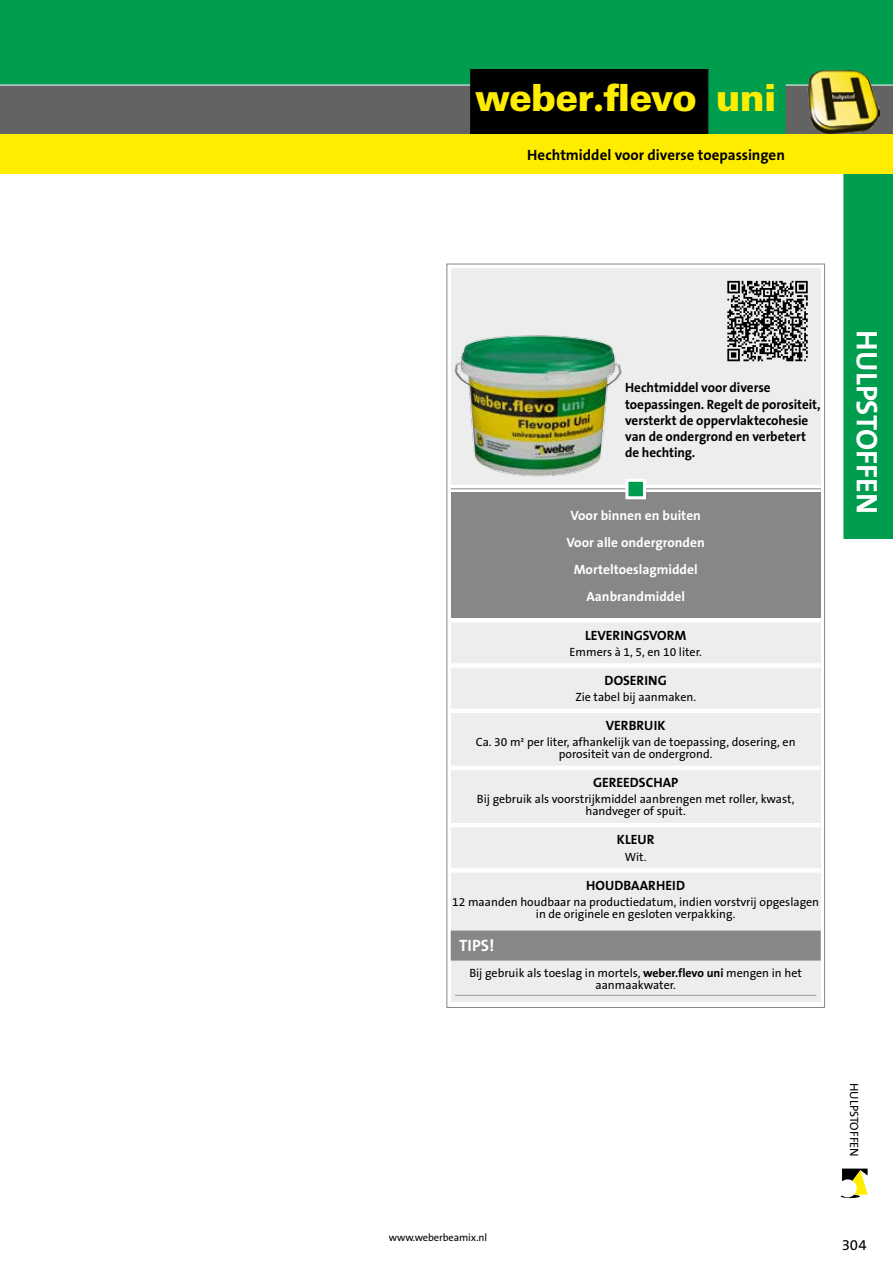
<style>
.page{position:relative;width:893px;height:1263px;background:#fff}
.page>*{position:absolute;margin:0;border:0;box-sizing:border-box;transform-origin:0 0}
.t1{font:37.5px "DE PRODUCTLT Std 55 Heavy";letter-spacing:-.03em;color:#ffed00}
.t2{font:700 30px "The Sans B7";color:#fff}
.t3{font:700 16.5px "The Sans B7";color:#fff}
.t4{font:700 15px "The Sans B7";color:#000}
.t5{font:15px "The Sans B5 Plain";color:#000}
.t6{font:700 13.5px/16.2px "The Sans B7";letter-spacing:-.005em;color:#000}
.t7{font:700 13.5px/27px "The Sans B7";color:#fff;text-align:center}
.t8{font:12px/12px "The Sans B5 Plain";color:#000;text-align:center}
.t9{font:10.5px "The Sans B5 Plain";letter-spacing:-.01em;color:#000}
.s1{font-family:"The Sans B8";font-weight:800}
.s2{font-family:"WEBERDELEFTLT Std 55";font-weight:700}
.s3{font-family:"WEBERDERIGHTLT Std 55";font-weight:700}
.s4{font-family:"The Sans B7";font-weight:700}
</style>
<div class="page">
<div style="left:0;top:0;width:893px;height:85px;background:#009d4f"></div>
<div style="left:0;top:85px;width:893px;height:49px;background:#646363"></div>
<div style="left:451px;top:268px;width:370px;height:733px;background:#ededed"></div>
<svg style="left:451px;top:485px;width:370px;height:7px;background:#f1f1f1"></svg>
<hr style="left:451px;top:489px;width:370px;height:1px;background:#878787">
<div style="left:843px;top:174px;width:50px;height:365px;background:#009d4f"></div>
<svg style="left:842px;top:1168px;width:26px;height:27px"></svg>
<hr style="left:841px;top:1195px;width:19px;height:3px;background:#000;border-radius:50%">
<div style="left:839px;top:1179px;width:18px;height:18px;background:#fff;border-radius:50%"></div>
<img style="left:454px;top:335px;width:168px;height:142px">
<svg style="left:727px;top:281px;width:81px;height:80px"></svg>
<div style="left:451px;top:492px;width:370px;height:126px;background:#878787"></div>
<div style="left:625px;top:479px;width:21px;height:20px;background:#009d4f;border:3px solid #fff"></div>
<div style="left:451px;top:663px;width:370px;height:5px;background:#fff"></div>
<div style="left:451px;top:708px;width:370px;height:5px;background:#fff"></div>
<hr style="left:451px;top:766px;width:370px;height:4px;background:#fff">
<hr style="left:451px;top:823px;width:370px;height:4px;background:#fff">
<div style="left:451px;top:868px;width:370px;height:5px;background:#fff"></div>
<div style="left:0;top:134px;width:893px;height:40px;background:#ffed00"></div>
<img style="left:451px;top:618px;width:370px;height:4px">
<div style="left:451px;top:930px;width:370px;height:30px;background:#878787"></div>
<hr style="left:455px;top:995px;width:361px;height:1px;background:#9d9d9c">
<hr style="left:0;top:85px;width:893px;height:1px;background:#fff">
<img style="left:808px;top:69px;width:71px;height:65px">
<div style="left:470px;top:62px;width:307px;height:83px;background:#000"></div>
<div style="left:708px;top:62px;width:78px;height:82px;background:#009d4f"></div>
<div style="left:51px;top:48px;width:770px;height:21px;background:#009d4f"></div>
<div style="left:283px;top:134px;width:503px;height:40px;background:#ffed00"></div>
<h1 class="t1" style="left:475px;top:74px;width:312px">weber<span class="s1">.</span>flevo <span class="s2">u</span>n<span class="s3">i</span></h1>
<p class="t4" style="left:527px;top:146px;width:259px">Hechtmiddel voor diverse toepassingen</p>
<p class="t6" style="left:625px;top:380px;width:197px">Hechtmiddel voor diverse toepassingen. Regelt de porositeit, versterkt de oppervlaktecohesie van de ondergrond en verbetert de hechting.</p>
<p class="t7" style="left:567px;top:502px;width:140px">Voor binnen en buiten<br>Voor alle ondergronden<br>Morteltoeslagmiddel<br>Aanbrandmiddel</p>
<p class="t6" style="left:585px;top:627px;width:103px">LEVERINGSVORM</p>
<p class="t8" style="left:570px;top:646px;width:134px">Emmers à 1, 5, en 10 liter.</p>
<p class="t6" style="left:605px;top:672px;width:64px">DOSERING</p>
<p class="t8" style="left:575px;top:691px;width:122px">Zie tabel bij aanmaken.</p>
<p class="t6" style="left:606px;top:718px;width:61px">VERBRUIK</p>
<p class="t8" style="left:476px;top:736px;width:321px">Ca. 30 m² per liter, afhankelijk van de toepassing, dosering, en porositeit van de ondergrond.</p>
<p class="t6" style="left:593px;top:775px;width:87px">GEREEDSCHAP</p>
<p class="t8" style="left:477px;top:794px;width:319px">Bij gebruik als voorstrijkmiddel aanbrengen met roller, kwast, handveger of spuit.</p>
<p class="t6" style="left:617px;top:832px;width:39px">KLEUR</p>
<p class="t8" style="left:625px;top:851px;width:23px">Wit.</p>
<p class="t6" style="left:586px;top:877px;width:100px">HOUDBAARHEID</p>
<p class="t8" style="left:452px;top:896px;width:368px">12 maanden houdbaar na productiedatum, indien vorstvrij opgeslagen in de originele en gesloten verpakking.</p>
<h3 class="t3" style="left:459px;top:936px;width:37px">TIPS!</h3>
<p class="t8" style="left:469px;top:967px;width:334px">Bij gebruik als toeslag in mortels, <span class="s4">weber.flevo uni</span> mengen in het aanmaakwater.</p>
<h2 class="t2" style="left:883px;top:330px;width:185px;rotate:90deg">HULPSTOFFEN</h2>
<p class="t9" style="left:389px;top:1232px;width:100px">www.weberbeamix.nl</p>
<p class="t8" style="left:860px;top:1083px;width:75px;rotate:90deg">HULPSTOFFEN</p>
<p class="t5" style="left:842px;top:1237px;width:26px">304</p>
</div>
